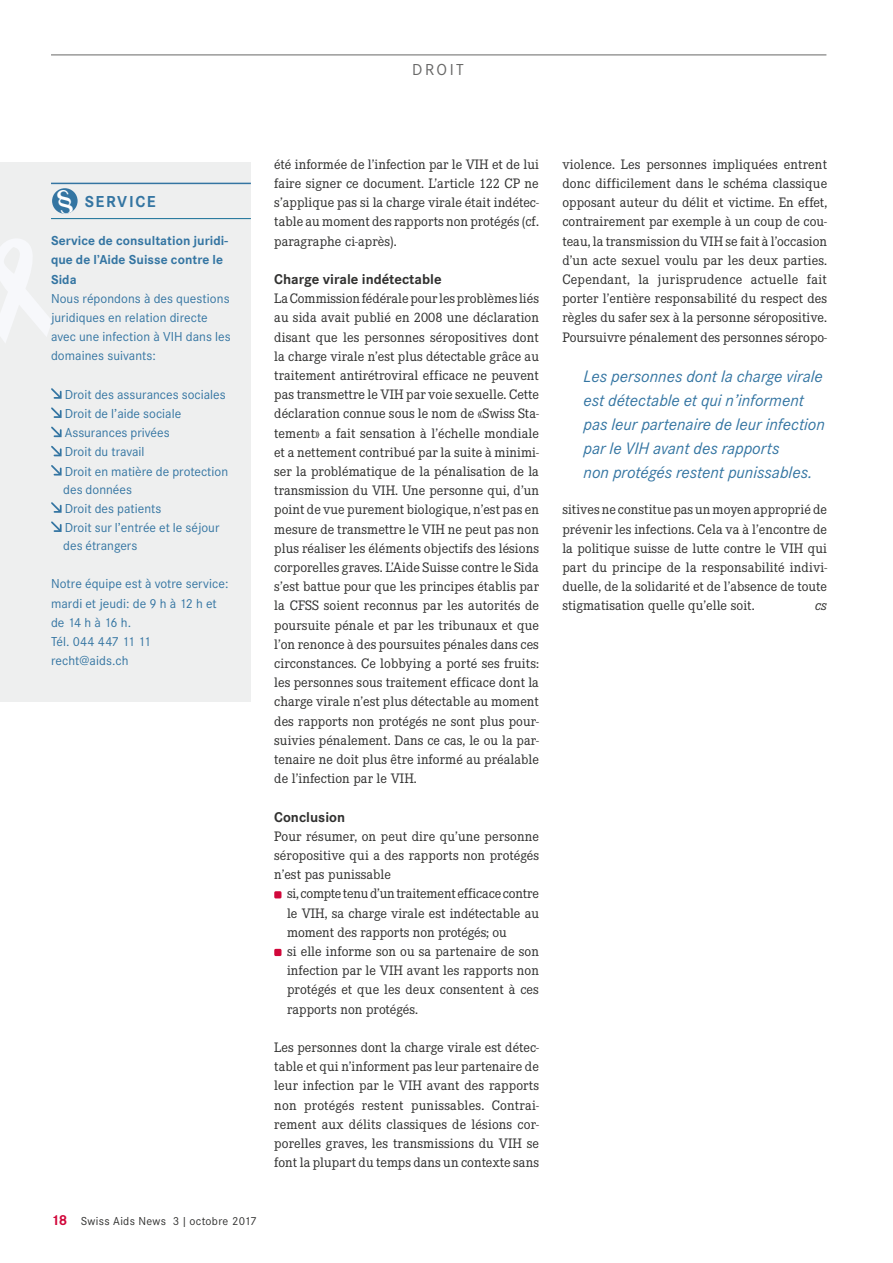
<style>
.page{position:relative;width:893px;height:1263px;background:#fff}
.page>*{position:absolute;margin:0;border:0;box-sizing:border-box;transform-origin:0 0}
.t1{font:italic 17.25px/24px "Corporate STOT";color:#3475a2}
.t2{font:700 16.5px "Corporate STOT";letter-spacing:.1em;color:#3475a2}
.t3{font:16.5px "Corporate STOT";letter-spacing:.15em;color:#686867}
.t4{font:700 14.7px "Corporate STOT";color:#313130}
.t5{font:14.25px/19.2px "Corporate ETOT";letter-spacing:.005em;color:#313130;text-align:justify}
.t6{font:italic 14.25px "Corporate ETOT";color:#313130}
.t7{font:13.5px/18.9px "Corporate STOT";color:#3475a2}
.t8{font:700 13.5px/19.2px "Corporate STOT";letter-spacing:.005em;color:#3475a2}
.t9{font:12px "Corporate STOT";letter-spacing:.025em;color:#313130}
.s1{font-weight:700;font-size:15px;color:#d1083b}
</style>
<div class="page">
<hr style="left:51px;top:55px;width:775px;height:1px;background:#686867">
<div style="left:0;top:162px;width:251px;height:539px;background:#eeefef"></div>
<hr style="left:51px;top:183px;width:200px;height:1px;background:#3475a2">
<hr style="left:51px;top:218px;width:200px;height:1px;background:#136d96">
<svg style="left:51px;top:388px;width:11px;height:11px"></svg>
<svg style="left:51px;top:407px;width:11px;height:11px"></svg>
<svg style="left:51px;top:426px;width:11px;height:12px"></svg>
<svg style="left:51px;top:445px;width:11px;height:12px"></svg>
<svg style="left:51px;top:465px;width:11px;height:11px"></svg>
<svg style="left:51px;top:502px;width:11px;height:11px"></svg>
<svg style="left:51px;top:521px;width:11px;height:11px"></svg>
<svg style="left:52px;top:188px;width:26px;height:26px"></svg>
<div style="left:274px;top:891px;width:7px;height:7px;background:#d1083b"></div>
<div style="left:274px;top:949px;width:7px;height:7px;background:#d1083b"></div>
<svg style="left:56px;top:188px;width:18px;height:26px"></svg>
<p class="t3" style="left:412px;top:60px;width:53px">DROIT</p>
<p class="t2" style="left:85px;top:192px;width:73px">SERVICE</p>
<p class="t8" style="left:51px;top:231px;width:179px">Service de consultation juridi&shy;que de l’Aide Suisse contre le<br>Sida</p>
<p class="t7" style="left:51px;top:289px;width:181px">Nous répondons à des questions juridiques en relation directe avec une infection à VIH dans les domaines suivants:</p>
<p class="t7" style="left:63px;top:385px;width:166px">Droit des assurances sociales<br>Droit de l’aide sociale<br>Assurances privées<br>Droit du travail<br>Droit en matière de protection des données<br>Droit des patients<br>Droit sur l’entrée et le séjour des étrangers</p>
<p class="t7" style="left:51px;top:574px;width:179px">Notre équipe est à votre service: mardi et jeudi: de 9 h à 12 h et de 14 h à 16 h.<br>Tél. 044 447 11 11 recht@aids.ch</p>
<p class="t9" style="left:51px;top:1214px;width:207px"><span class="s1">18</span> Swiss Aids News 3 | octobre 2017</p>
<p class="t5" style="left:274px;top:155px;width:266px">été informée de l’infection par le VIH et de lui faire signer ce document. L’article 122 CP ne s’applique pas si la charge virale était indétec&shy;table au moment des rapports non protégés (cf. paragraphe ci-après).</p>
<p class="t4" style="left:274px;top:271px;width:169px">Charge virale indétectable</p>
<p class="t5" style="left:274px;top:289px;width:266px">La Commission fédérale pour les problèmes liés au sida avait publié en 2008 une déclaration disant que les personnes séropositives dont la charge virale n’est plus détectable grâce au traitement antirétroviral efficace ne peuvent pas transmettre le VIH par voie sexuelle. Cette déclaration connue sous le nom de «Swiss Sta&shy;tement» a fait sensation à l’échelle mondiale et a nettement contribué par la suite à minimi&shy;ser la problématique de la pénalisation de la transmission du VIH. Une personne qui, d’un point de vue purement biologique, n’est pas en mesure de transmettre le VIH ne peut pas non plus réaliser les éléments objectifs des lésions corporelles graves. L’Aide Suisse contre le Sida s’est battue pour que les principes établis par la CFSS soient reconnus par les autorités de poursuite pénale et par les tribunaux et que l’on renonce à des poursuites pénales dans ces circonstances. Ce lobbying a porté ses fruits: les personnes sous traitement efficace dont la charge virale n’est plus détectable au moment des rapports non protégés ne sont plus pour&shy;suivies pénalement. Dans ce cas, le ou la par&shy;tenaire ne doit plus être informé au préalable de l’infection par le VIH.</p>
<p class="t4" style="left:274px;top:808px;width:72px">Conclusion</p>
<p class="t5" style="left:274px;top:827px;width:266px">Pour résumer, on peut dire qu’une personne séropositive qui a des rapports non protégés n’est pas punissable</p>
<p class="t5" style="left:287px;top:884px;width:254px;text-align:left">si, compte tenu d’un traitement efficace contre le VIH, sa charge virale est indétectable au moment des rapports non protégés; ou<br>si elle informe son ou sa partenaire de son infection par le VIH avant les rapports non protégés et que les deux consentent à ces rapports non protégés.</p>
<p class="t5" style="left:274px;top:1038px;width:266px">Les personnes dont la charge virale est détec&shy;table et qui n’informent pas leur partenaire de leur infection par le VIH avant des rapports non protégés restent punissables. Contrai&shy;rement aux délits classiques de lésions cor&shy;porelles graves, les transmissions du VIH se font la plupart du temps dans un contexte sans</p>
<p class="t5" style="left:562px;top:155px;width:266px">violence. Les personnes impliquées entrent donc difficilement dans le schéma classique opposant auteur du délit et victime. En effet, contrairement par exemple à un coup de cou&shy;teau, la transmission du VIH se fait à l’occasion d’un acte sexuel voulu par les deux parties.<br>Cependant, la jurisprudence actuelle fait porter l’entière responsabilité du respect des règles du safer sex à la personne séropositive.<br>Poursuivre pénalement des personnes séropo-</p>
<p class="t1" style="left:584px;top:364px;width:243px">Les personnes dont la charge virale est détectable et qui n’informent pas leur partenaire de leur infection par le VIH avant des rapports<br>non protégés restent punissables.</p>
<p class="t5" style="left:562px;top:500px;width:266px">sitives ne constitue pas un moyen approprié de prévenir les infections. Cela va à l’encontre de la politique suisse de lutte contre le VIH qui part du principe de la responsabilité indivi&shy;duelle, de la solidarité et de l’absence de toute stigmatisation quelle qu’elle soit.</p>
<p class="t6" style="left:815px;top:598px;width:14px">cs</p>
</div>
